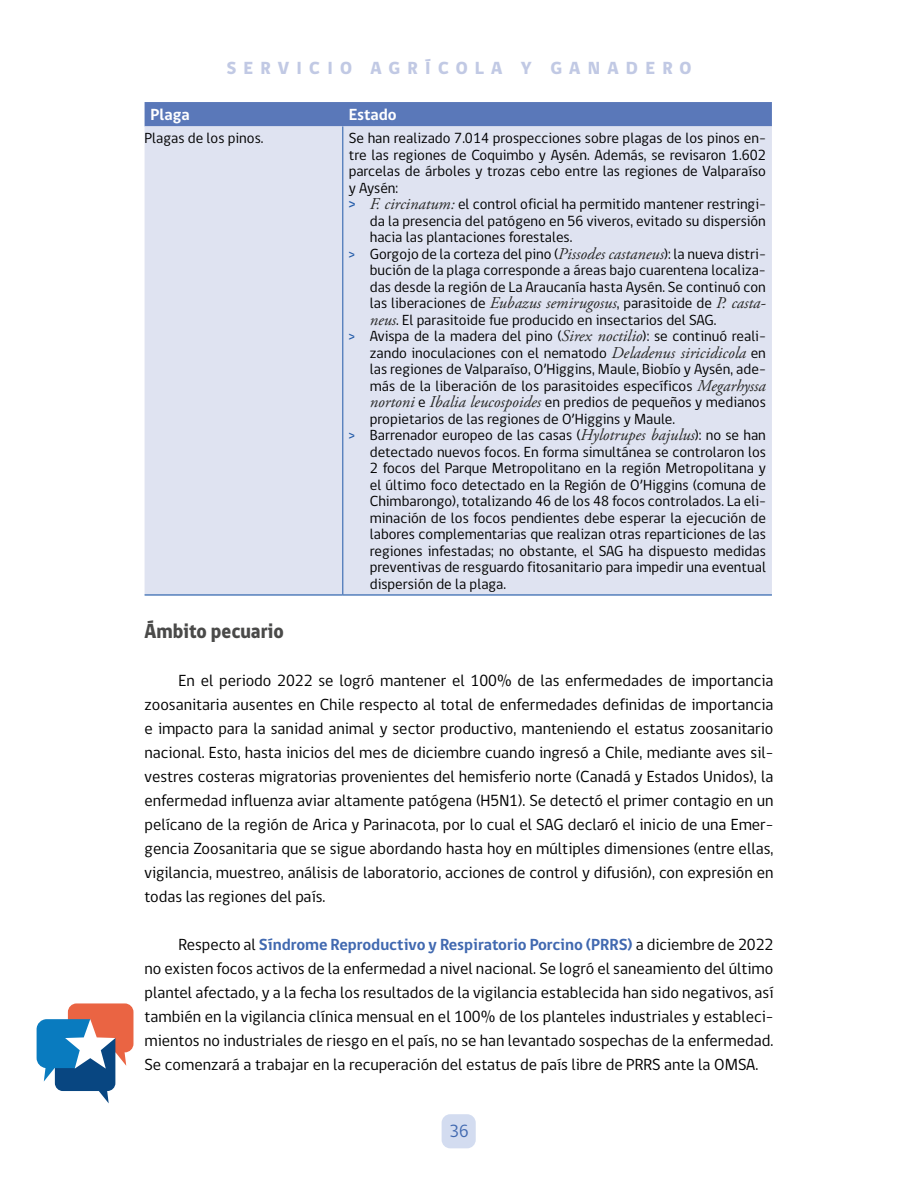
<style>
.page{position:relative;width:918px;height:1188px;background:#fff}
.page>*{position:absolute;margin:0;border:0;box-sizing:border-box;transform-origin:0 0}
.t1{font:800 21px "gob CL";color:#4a4a49;scale:.9 1}
.t2{font:800 18px "gob CL";letter-spacing:.4em;color:#c1c9e4}
.t3{font:18px "gob CL";color:#4169b0}
.t4{font:16.5px/24px "gob CL";color:#000;text-align:justify}
.t5{font:700 16.5px "gob CL";color:#fff}
.t6{font:15px "gob CL";color:#000}
.s1{font-size:16.5px;color:#215aa8}
.s2{font-family:"Adobe Garamond Pro";font-style:italic;font-size:16.5px;color:#282827}
.s3{color:#215aa8}
.s4{font-weight:700;color:#4169b0}
</style>
<div class="page">
<div style="left:442px;top:1114px;width:34px;height:34px;background:#d3dcf0;border-radius:9px"></div>
<div style="left:68px;top:1003px;width:65px;height:49px;background:#ea6443;border-radius:9px"></div>
<svg style="left:37px;top:1019px;width:89px;height:84px"></svg>
<div style="left:145px;top:102px;width:627px;height:24px;background:#5a78b9"></div>
<div style="left:145px;top:126px;width:627px;height:468px;background:#dfe3f1"></div>
<hr style="left:342px;top:126px;width:1px;height:468px;background:#215aa8">
<hr style="left:145px;top:594px;width:198px;height:2px;background:#215aa8">
<hr style="left:343px;top:594px;width:429px;height:2px;background:#215aa8">
<p class="t2" style="left:226px;top:56px;width:467px">SERVICIO AGRÍCOLA Y GANADERO</p>
<p class="t5" style="left:151px;top:104px;width:41px">Plaga</p>
<p class="t5" style="left:349px;top:104px;width:50px">Estado</p>
<p class="t6" style="left:145px;top:128px;width:120px">Plagas de los pinos.</p>
<p class="t6" style="left:349px;top:128px;width:419px">Se han realizado 7.014 prospecciones sobre plagas de los pinos en-</p>
<p class="t6" style="left:349px;top:145px;width:419px">tre las regiones de Coquimbo y Aysén. Además, se revisaron 1.602</p>
<p class="t6" style="left:349px;top:161px;width:419px">parcelas de árboles y trozas cebo entre las regiones de Valparaíso</p>
<p class="t6" style="left:349px;top:178px;width:51px">y Aysén:</p>
<p class="t6" style="left:349px;top:194px;width:419px"><span class="s1">&gt;</span> <span class="s2">F. circinatum:</span> el control oficial ha permitido mantener restringi-</p>
<p class="t6" style="left:370px;top:211px;width:398px">da la presencia del patógeno en 56 viveros, evitado su dispersión</p>
<p class="t6" style="left:370px;top:227px;width:204px">hacia las plantaciones forestales.</p>
<p class="t6" style="left:349px;top:244px;width:419px"><span class="s3">&gt;</span> Gorgojo de la corteza del pino (<span class="s2">Pissodes castaneus</span>): la nueva distri-</p>
<p class="t6" style="left:370px;top:260px;width:398px">bución de la plaga corresponde a áreas bajo cuarentena localiza-</p>
<p class="t6" style="left:370px;top:277px;width:398px">das desde la región de La Araucanía hasta Aysén. Se continuó con</p>
<p class="t6" style="left:370px;top:293px;width:398px">las liberaciones de <span class="s2">Eubazus semirugosus</span>, parasitoide de <span class="s2">P. casta-</span></p>
<p class="t6" style="left:370px;top:310px;width:348px"><span class="s2">neus</span>. El parasitoide fue producido en insectarios del SAG.</p>
<p class="t6" style="left:349px;top:326px;width:419px"><span class="s3">&gt;</span> Avispa de la madera del pino (<span class="s2">Sirex noctilio</span>): se continuó reali-</p>
<p class="t6" style="left:370px;top:343px;width:398px">zando inoculaciones con el nematodo <span class="s2">Deladenus siricidicola</span> en</p>
<p class="t6" style="left:370px;top:359px;width:398px">las regiones de Valparaíso, O’Higgins, Maule, Biobío y Aysén, ade-</p>
<p class="t6" style="left:370px;top:376px;width:398px">más de la liberación de los parasitoides específicos <span class="s2">Megarhyssa</span></p>
<p class="t6" style="left:370px;top:392px;width:398px"><span class="s2">nortoni</span> e <span class="s2">Ibalia leucospoides</span> en predios de pequeños y medianos</p>
<p class="t6" style="left:370px;top:409px;width:307px">propietarios de las regiones de O’Higgins y Maule.</p>
<p class="t6" style="left:349px;top:425px;width:419px"><span class="s3">&gt;</span> Barrenador europeo de las casas (<span class="s2">Hylotrupes bajulus</span>): no se han</p>
<p class="t6" style="left:370px;top:442px;width:398px">detectado nuevos focos. En forma simultánea se controlaron los</p>
<p class="t6" style="left:370px;top:458px;width:398px">2 focos del Parque Metropolitano en la región Metropolitana y</p>
<p class="t6" style="left:370px;top:475px;width:398px">el último foco detectado en la Región de O’Higgins (comuna de</p>
<p class="t6" style="left:370px;top:491px;width:398px">Chimbarongo), totalizando 46 de los 48 focos controlados. La eli-</p>
<p class="t6" style="left:370px;top:508px;width:398px">minación de los focos pendientes debe esperar la ejecución de</p>
<p class="t6" style="left:370px;top:524px;width:398px">labores complementarias que realizan otras reparticiones de las</p>
<p class="t6" style="left:370px;top:541px;width:398px">regiones infestadas; no obstante, el SAG ha dispuesto medidas</p>
<p class="t6" style="left:370px;top:557px;width:398px">preventivas de resguardo fitosanitario para impedir una eventual</p>
<p class="t6" style="left:370px;top:574px;width:138px">dispersión de la plaga.</p>
<h1 class="t1" style="left:145px;top:616px;width:156px">Ámbito pecuario</h1>
<p class="t4" style="left:145px;top:668px;width:630px;text-indent:34px">En el periodo 2022 se logró mantener el 100% de las enfermedades de importancia zoosanitaria ausentes en Chile respecto al total de enfermedades definidas de importancia e impacto para la sanidad animal y sector productivo, manteniendo el estatus zoosanitario nacional. Esto, hasta inicios del mes de diciembre cuando ingresó a Chile, mediante aves sil&shy;vestres costeras migratorias provenientes del hemisferio norte (Canadá y Estados Unidos), la enfermedad influenza aviar altamente patógena (H5N1). Se detectó el primer contagio en un pelícano de la región de Arica y Parinacota, por lo cual el SAG declaró el inicio de una Emer&shy;gencia Zoosanitaria que se sigue abordando hasta hoy en múltiples dimensiones (entre ellas, vigilancia, muestreo, análisis de laboratorio, acciones de control y difusión), con expresión en todas las regiones del país.</p>
<p class="t4" style="left:145px;top:933px;width:630px;text-indent:34px">Respecto al <span class="s4">Síndrome Reproductivo y Respiratorio Porcino (PRRS)</span> a diciembre de 2022 no existen focos activos de la enfermedad a nivel nacional. Se logró el saneamiento del último plantel afectado, y a la fecha los resultados de la vigilancia establecida han sido negativos, así también en la vigilancia clínica mensual en el 100% de los planteles industriales y estableci&shy;mientos no industriales de riesgo en el país, no se han levantado sospechas de la enfermedad.<br>Se comenzará a trabajar en la recuperación del estatus de país libre de PRRS ante la OMSA.</p>
<p class="t3" style="left:450px;top:1118px;width:21px">36</p>
</div>
